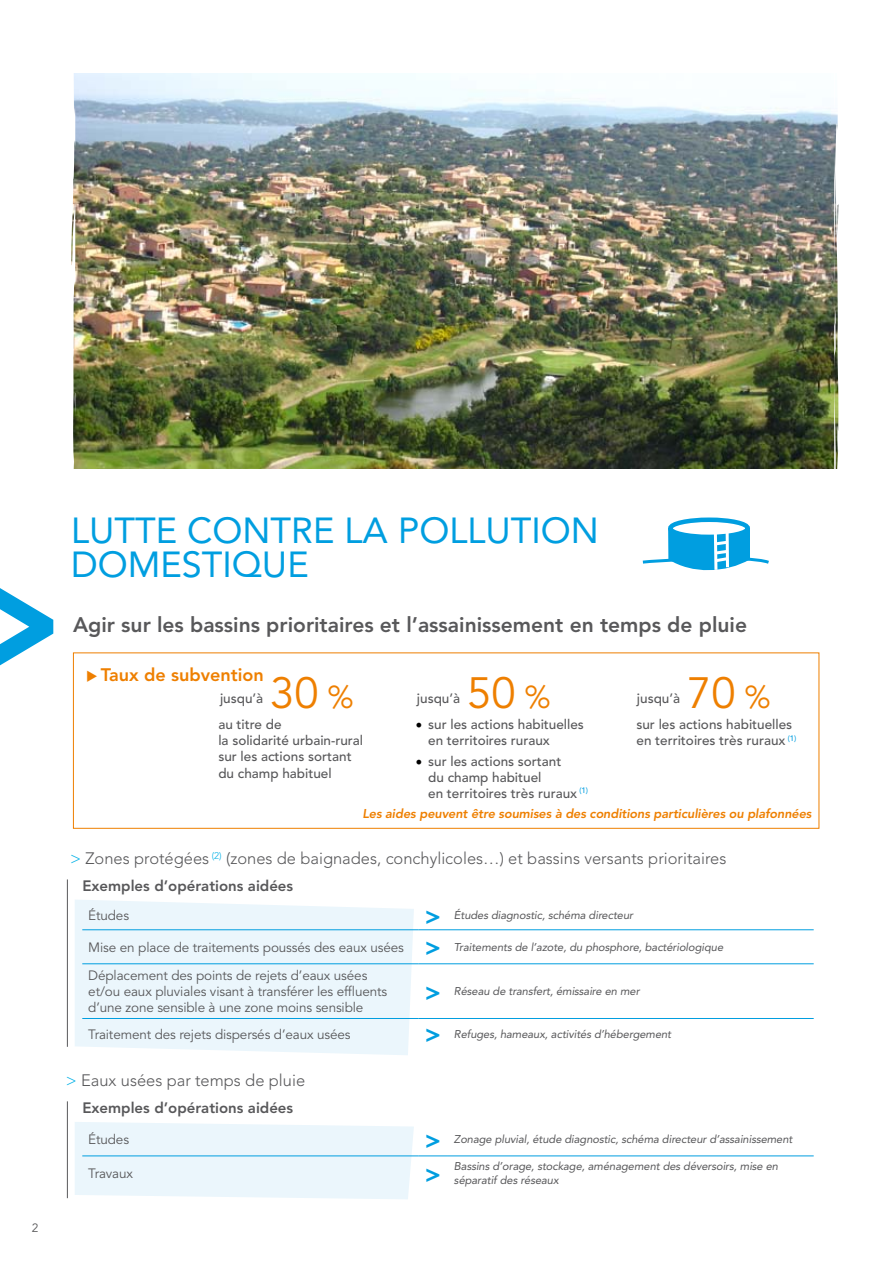
<style>
.page{position:relative;width:893px;height:1263px;background:#fff}
.page>*{position:absolute;margin:0;border:0;box-sizing:border-box;transform-origin:0 0}
.t1{font:800 191.55px "Avenir";color:#009ee0;scale:.75 1}
.t2{font:43.5px "Avenir";color:#ee7f00}
.t3{font:36px/34.5px "Avenir";color:#009ee0}
.t4{font:800 25.5px "Avenir";color:#009ee0}
.t5{font:800 21px "Avenir";color:#58585a}
.t6{font:800 18px "Avenir";color:#ee7f00}
.t7{font:300 16.5px "Avenir";color:#58585a}
.t8{font:800 15px "Avenir";color:#58585a}
.t9{font:500 13.5px/16.2px "Avenir";color:#58585a}
.t10{font:13.5px/16.2px "Avenir";letter-spacing:-.01em;color:#58585a}
.t11{font:italic 800 12.75px "Avenir";letter-spacing:-.01em;color:#ee7f00}
.t12{font:12px "Avenir";color:#58585a}
.t13{font:italic 11.25px/13.5px "Avenir";letter-spacing:-.01em;color:#58585a}
.s1{font-size:31.5px}
.s2{font-family:"Minion Pro";font-weight:400;font-size:18px;color:#000}
.s3{color:#00b0e6}
.s4{font-weight:800;font-size:25.5px;color:#009ee0}
</style>
<div class="page">
<svg style="left:75px;top:1122px;width:339px;height:77px;background:#eaf5fb"></svg>
<img style="left:99px;top:74px;width:706px;height:395px">
<img style="left:71px;top:73px;width:28px;height:396px">
<img style="left:805px;top:108px;width:34px;height:361px">
<hr style="left:67px;top:1101px;width:1px;height:97px;background:#58585a">
<svg style="left:75px;top:900px;width:339px;height:155px;background:#ebf6fc"></svg>
<hr style="left:67px;top:879px;width:1px;height:168px;background:#58585a">
<hr style="left:82px;top:929px;width:336px;height:1px;background:#009ee0">
<hr style="left:418px;top:929px;width:30px;height:1px;background:#009ee0">
<hr style="left:448px;top:929px;width:366px;height:1px;background:#009ee0">
<hr style="left:82px;top:963px;width:336px;height:1px;background:#009ee0">
<hr style="left:418px;top:963px;width:30px;height:1px;background:#009ee0">
<hr style="left:448px;top:963px;width:366px;height:1px;background:#009ee0">
<hr style="left:82px;top:1018px;width:336px;height:1px;background:#009ee0">
<hr style="left:418px;top:1018px;width:30px;height:1px;background:#009ee0">
<hr style="left:448px;top:1018px;width:366px;height:1px;background:#009ee0">
<hr style="left:82px;top:1156px;width:336px;height:1px;background:#009ee0">
<hr style="left:418px;top:1156px;width:30px;height:1px;background:#009ee0">
<hr style="left:448px;top:1156px;width:366px;height:1px;background:#009ee0">
<svg style="left:670px;top:520px;width:78px;height:17px"></svg>
<div style="left:668px;top:517px;width:82px;height:22px;border:4px solid #009ee0;border-radius:50%"></div>
<svg style="left:642px;top:528px;width:127px;height:43px"></svg>
<div style="left:73px;top:652px;width:746px;height:177px;border:1px solid #ee7f00"></div>
<h1 class="t1" style="left:-31px;top:505px;width:129px">&gt;</h1>
<h3 class="t3" style="left:71px;top:513px;width:529px">LUTTE CONTRE LA POLLUTION<br>DOMESTIQUE</h3>
<h3 class="t5" style="left:73px;top:612px;width:675px">Agir sur les bassins prioritaires et l’assainissement en temps de pluie</h3>
<h3 class="t6" style="left:86px;top:664px;width:179px">◆ Taux de subvention</h3>
<p class="t9" style="left:220px;top:691px;width:45px">jusqu’à</p>
<p class="t9" style="left:417px;top:691px;width:45px">jusqu’à</p>
<p class="t9" style="left:637px;top:691px;width:45px">jusqu’à</p>
<h2 class="t2" style="left:270px;top:668px;width:85px">30 <span class="s1">%</span></h2>
<h2 class="t2" style="left:467px;top:668px;width:85px">50 <span class="s1">%</span></h2>
<h2 class="t2" style="left:687px;top:668px;width:85px">70 <span class="s1">%</span></h2>
<p class="t9" style="left:218px;top:716px;width:146px">au titre de<br>la solidarité urbain-rural sur les actions sortant du champ habituel</p>
<p class="t9" style="left:428px;top:716px;width:157px;text-indent:-13px"><span class="s2">•</span> sur les actions habituelles en territoires ruraux</p>
<p class="t9" style="left:428px;top:753px;width:161px;text-indent:-13px"><span class="s2">•</span> sur les actions sortant<br>du champ habituel<br>en territoires très ruraux <sup>(1)</sup></p>
<p class="t9" style="left:636px;top:716px;width:161px">sur les actions habituelles en territoires très ruraux <sup>(1)</sup></p>
<p class="t11" style="left:362px;top:806px;width:451px">Les aides peuvent être soumises à des conditions particulières ou plafonnées</p>
<h3 class="t7" style="left:70px;top:849px;width:658px"><span class="s3">&gt;</span> Zones protégées <sup>(2)</sup> (zones de baignades, conchylicoles…) et bassins versants prioritaires</h3>
<h3 class="t8" style="left:82px;top:877px;width:212px">Exemples d’opérations aidées</h3>
<p class="t10" style="left:88px;top:908px;width:42px">Études</p>
<h3 class="t4" style="left:425px;top:901px;width:18px">&gt;</h3>
<p class="t13" style="left:454px;top:908px;width:181px">études diagnostic, schéma directeur</p>
<p class="t10" style="left:88px;top:939px;width:355px">Mise en place de traitements poussés des eaux usées <span class="s4">&gt;</span></p>
<p class="t13" style="left:454px;top:940px;width:271px">Traitements de l’azote, du phosphore, bactériologique</p>
<p class="t10" style="left:88px;top:968px;width:300px">Déplacement des points de rejets d’eaux usées et/ou eaux pluviales visant à transférer les effluents d’une zone sensible à une zone moins sensible</p>
<h3 class="t4" style="left:425px;top:977px;width:18px">&gt;</h3>
<p class="t13" style="left:454px;top:985px;width:187px">Réseau de transfert, émissaire en mer</p>
<p class="t10" style="left:88px;top:1026px;width:264px">Traitement des rejets dispersés d’eaux usées</p>
<h3 class="t4" style="left:425px;top:1019px;width:18px">&gt;</h3>
<p class="t13" style="left:454px;top:1027px;width:219px">Refuges, hameaux, activités d’hébergement</p>
<h3 class="t7" style="left:66px;top:1070px;width:241px"><span class="s3">&gt;</span> Eaux usées par temps de pluie</h3>
<h3 class="t8" style="left:82px;top:1099px;width:212px">Exemples d’opérations aidées</h3>
<p class="t10" style="left:88px;top:1132px;width:42px">Études</p>
<h3 class="t4" style="left:425px;top:1125px;width:18px">&gt;</h3>
<p class="t13" style="left:454px;top:1132px;width:340px">Zonage pluvial, étude diagnostic, schéma directeur d’assainissement</p>
<p class="t10" style="left:88px;top:1166px;width:46px">Travaux</p>
<h3 class="t4" style="left:425px;top:1159px;width:18px">&gt;</h3>
<p class="t13" style="left:454px;top:1160px;width:326px">Bassins d’orage, stockage, aménagement des déversoirs, mise en séparatif des réseaux</p>
<p class="t12" style="left:32px;top:1221px;width:8px">2</p>
</div>
